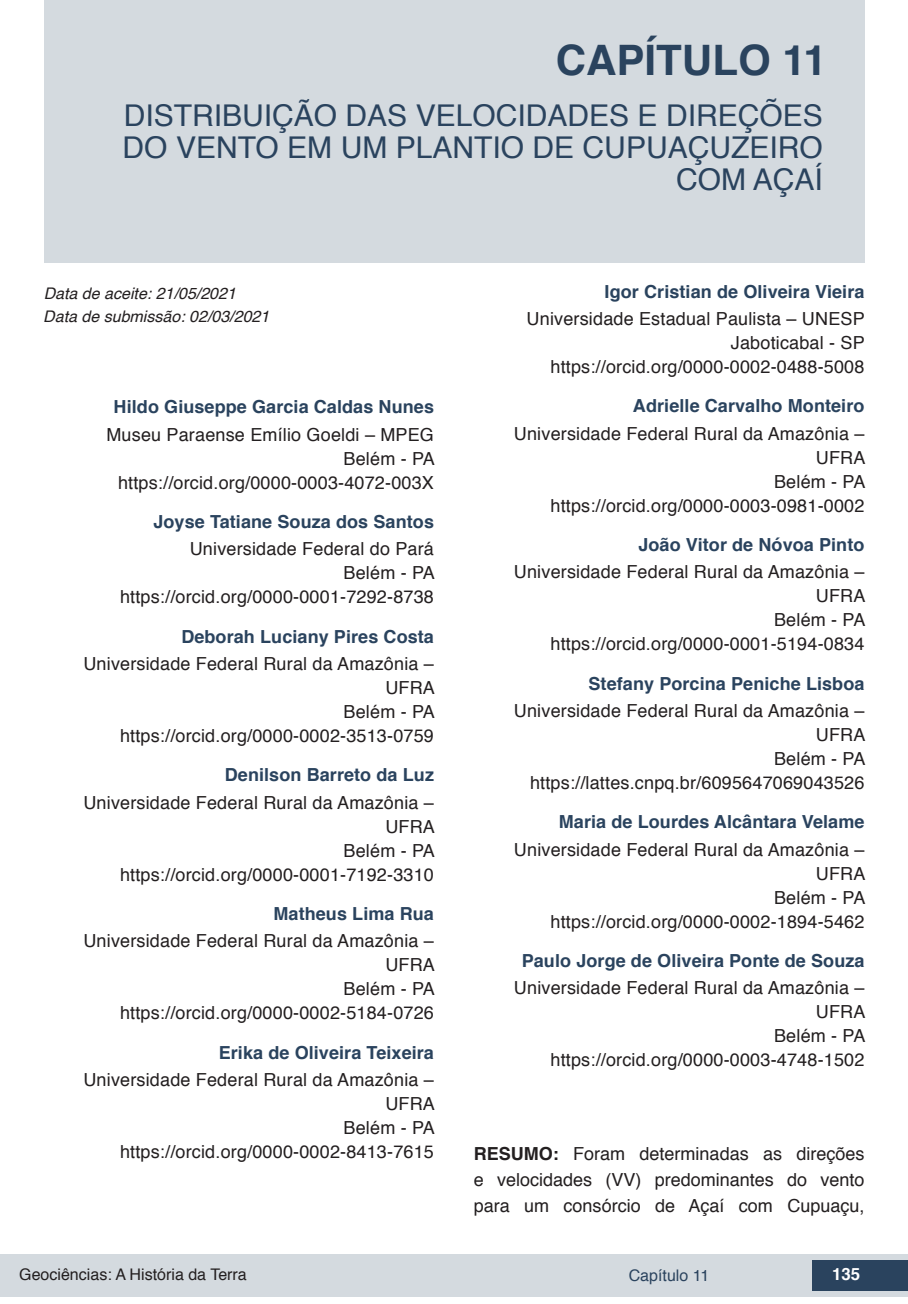
<style>
.page{position:relative;width:908px;height:1304px;background:#fff}
.page>*{position:absolute;margin:0;border:0;box-sizing:border-box;transform-origin:0 0}
.t1{font:700 42px "Helvetica";color:#2a435e}
.t2{font:30px/32px "Helvetica";color:#2a435e;text-align:right}
.t3{font:18px/24px "Helvetica";letter-spacing:.01em;color:#231f20;text-align:right}
.t4{font:700 18px "Helvetica";letter-spacing:.005em;color:#2a435e}
.t5{font:700 16.8px "Helvetica";color:#fff}
.t6{font:italic 16px "Helvetica";color:#231f20}
.t7{font:16px "Helvetica";color:#231f20}
.t8{font:16px "Helvetica";color:#2a435e}
.s1{font-weight:700}
</style>
<div class="page">
<div style="left:0;top:1254px;width:906px;height:43px;background:#d4dadf"></div>
<div style="left:812px;top:1261px;width:95px;height:30px;background:#2a435e"></div>
<div style="left:44px;top:0;width:819px;height:263px;background:#d4dadf"></div>
<h1 class="t1" style="left:555px;top:26px;width:272px">CAPÍTULO 11</h1>
<h2 class="t2" style="left:123px;top:101px;width:701px">DISTRIBUIÇÃO DAS VELOCIDADES E DIREÇÕES<br>DO VENTO EM UM PLANTIO DE CUPUAÇUZEIRO<br>COM AÇAÍ</h2>
<p class="t6" style="left:44px;top:280px;width:194px">Data de aceite: 21/05/2021</p>
<p class="t6" style="left:43px;top:304px;width:227px">Data de submissão: 02/03/2021</p>
<p class="t4" style="left:114px;top:392px;width:322px">Hildo Giuseppe Garcia Caldas Nunes</p>
<p class="t3" style="left:106px;top:423px;width:330px">Museu Paraense Emílio Goeldi – MPEG<br>Belém - PA https://orcid.org/0000-0003-4072-003X</p>
<p class="t4" style="left:153px;top:507px;width:282px">Joyse Tatiane Souza dos Santos</p>
<p class="t3" style="left:120px;top:537px;width:316px">Universidade Federal do Pará<br>Belém - PA https://orcid.org/0000-0001-7292-8738</p>
<p class="t4" style="left:181px;top:622px;width:254px">Deborah Luciany Pires Costa</p>
<p class="t3" style="left:83px;top:652px;width:353px">Universidade Federal Rural da Amazônia –<br>UFRA<br>Belém - PA https://orcid.org/0000-0002-3513-0759</p>
<p class="t4" style="left:225px;top:760px;width:211px">Denilson Barreto da Luz</p>
<p class="t3" style="left:83px;top:791px;width:353px">Universidade Federal Rural da Amazônia –<br>UFRA<br>Belém - PA https://orcid.org/0000-0001-7192-3310</p>
<p class="t4" style="left:273px;top:899px;width:162px">Matheus Lima Rua</p>
<p class="t3" style="left:83px;top:929px;width:353px">Universidade Federal Rural da Amazônia –<br>UFRA<br>Belém - PA https://orcid.org/0000-0002-5184-0726</p>
<p class="t4" style="left:219px;top:1038px;width:217px">Erika de Oliveira Teixeira</p>
<p class="t3" style="left:83px;top:1068px;width:353px">Universidade Federal Rural da Amazônia –<br>UFRA<br>Belém - PA https://orcid.org/0000-0002-8413-7615</p>
<p class="t4" style="left:604px;top:277px;width:261px">Igor Cristian de Oliveira Vieira</p>
<p class="t3" style="left:526px;top:307px;width:339px">Universidade Estadual Paulista – UNESP<br>Jaboticabal - SP https://orcid.org/0000-0002-0488-5008</p>
<p class="t4" style="left:632px;top:392px;width:233px">Adrielle Carvalho Monteiro</p>
<p class="t3" style="left:513px;top:422px;width:353px">Universidade Federal Rural da Amazônia –<br>UFRA<br>Belém - PA https://orcid.org/0000-0003-0981-0002</p>
<p class="t4" style="left:638px;top:530px;width:227px">João Vitor de Nóvoa Pinto</p>
<p class="t3" style="left:513px;top:561px;width:353px">Universidade Federal Rural da Amazônia –<br>UFRA<br>Belém - PA https://orcid.org/0000-0001-5194-0834</p>
<p class="t4" style="left:588px;top:669px;width:277px">Stefany Porcina Peniche Lisboa</p>
<p class="t3" style="left:513px;top:699px;width:353px">Universidade Federal Rural da Amazônia –<br>UFRA<br>Belém - PA https://lattes.cnpq.br/6095647069043526</p>
<p class="t4" style="left:558px;top:808px;width:307px">Maria de Lourdes Alcântara Velame</p>
<p class="t3" style="left:513px;top:838px;width:353px">Universidade Federal Rural da Amazônia –<br>UFRA<br>Belém - PA https://orcid.org/0000-0002-1894-5462</p>
<p class="t4" style="left:521px;top:946px;width:344px">Paulo Jorge de Oliveira Ponte de Souza</p>
<p class="t3" style="left:513px;top:977px;width:353px">Universidade Federal Rural da Amazônia –<br>UFRA<br>Belém - PA https://orcid.org/0000-0003-4748-1502</p>
<p class="t3" style="left:473px;top:1142px;width:392px;line-height:26px;text-align:justify"><span class="s1">RESUMO:</span> Foram determinadas as direções e velocidades (VV) predominantes do vento para um consórcio de Açaí com Cupuaçu,</p>
<p class="t7" style="left:19px;top:1262px;width:229px">Geociências: A História da Terra</p>
<p class="t8" style="left:628px;top:1263px;width:82px">Capítulo 11</p>
<p class="t5" style="left:831px;top:1261px;width:30px">135</p>
</div>
